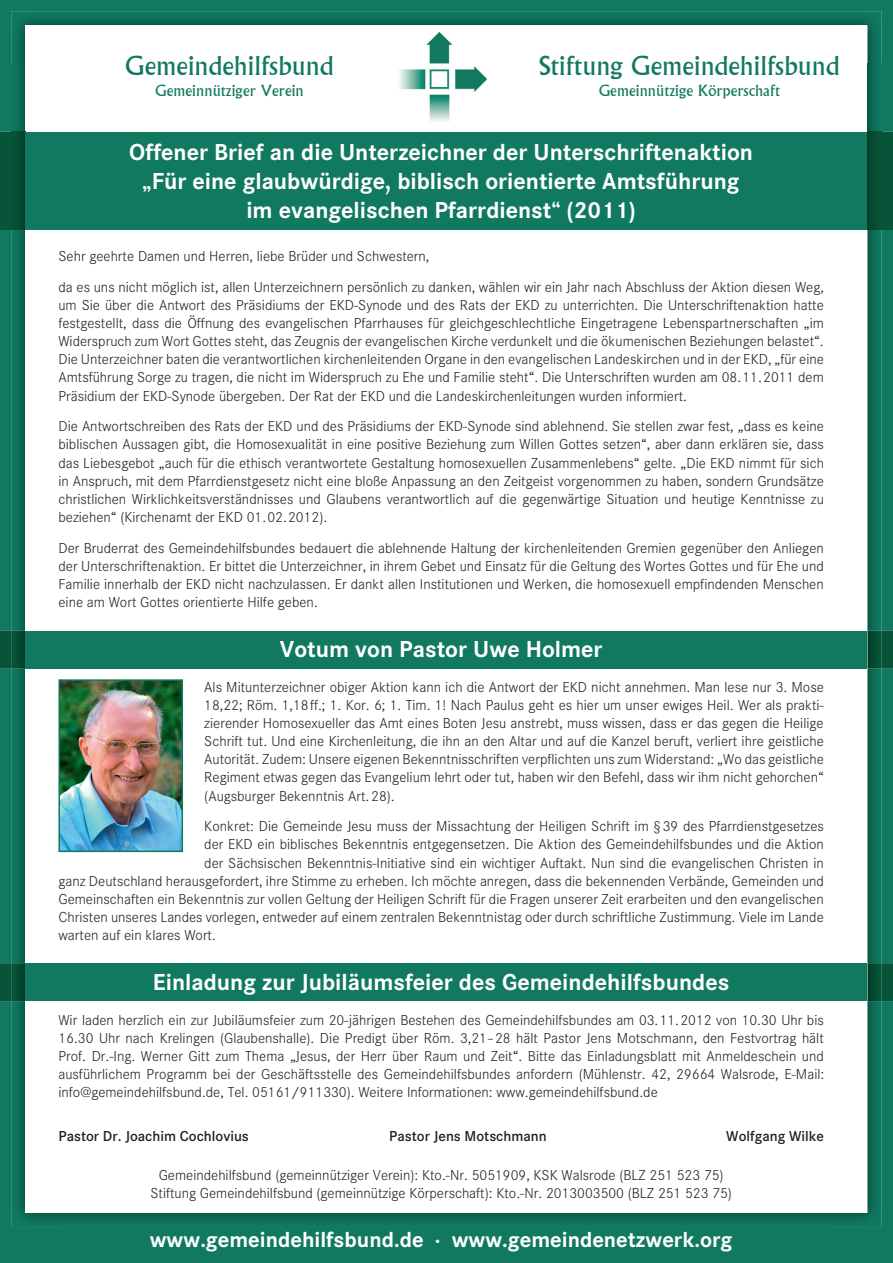
<style>
.page{position:relative;width:893px;height:1263px;background:#107960}
.page>*{position:absolute;margin:0;border:0;box-sizing:border-box;transform-origin:0 0}
.t1{font:25.5px "Albertus";color:#107960}
.t2{font:700 24px/29px "Corporate S";color:#fff;text-align:center}
.t3{font:700 22.5px "Corporate S";color:#fff}
.t4{font:300 15px/18px "Corporate S";color:#231f20;text-align:justify}
.t5{font:600 15px "Corporate S";color:#231f20}
.t6{font:15px "Albertus";color:#107960}
</style>
<div class="page">
<img style="left:11px;top:11px;width:871px;height:52px">
<img style="left:11px;top:63px;width:15px;height:167px">
<img style="left:867px;top:63px;width:15px;height:167px">
<img style="left:11px;top:230px;width:51px;height:997px">
<img style="left:831px;top:230px;width:51px;height:997px">
<img style="left:62px;top:1213px;width:769px;height:14px">
<div style="left:26px;top:26px;width:841px;height:1187px;background:#fff"></div>
<img style="left:399px;top:32px;width:87px;height:90px">
<img style="left:61px;top:682px;width:119px;height:167px">
<div style="left:58px;top:679px;width:125px;height:173px;border:2px solid #107960"></div>
<div style="left:882px;top:132px;width:11px;height:98px;background:#075439"></div>
<div style="left:0;top:132px;width:11px;height:98px;background:#075439"></div>
<div style="left:26px;top:132px;width:841px;height:98px;background:#107960"></div>
<svg style="left:0;top:631px;width:893px;height:38px"></svg>
<img style="left:11px;top:631px;width:871px;height:38px">
<div style="left:26px;top:631px;width:841px;height:38px;background:#107960"></div>
<svg style="left:0;top:963px;width:893px;height:38px"></svg>
<img style="left:11px;top:963px;width:871px;height:38px">
<div style="left:26px;top:963px;width:841px;height:38px;background:#107960"></div>
<h1 class="t1" style="left:126px;top:51px;width:210px">Gemeindehilfsbund</h1>
<p class="t6" style="left:156px;top:82px;width:150px">Gemeinnütziger Verein</p>
<h1 class="t1" style="left:539px;top:51px;width:302px">Stiftung Gemeindehilfsbund</h1>
<p class="t6" style="left:599px;top:82px;width:182px">Gemeinnützige Körperschaft</p>
<h2 class="t2" style="left:129px;top:138px;width:625px">Offener Brief an die Unterzeichner der Unterschriftenaktion „Für eine glaubwürdige, biblisch orientierte Amtsführung im evangelischen Pfarrdienst“ (2011)</h2>
<p class="t4" style="left:58px;top:241px;width:767px;line-height:30.8px">Sehr geehrte Damen und Herren, liebe Brüder und Schwestern,<br>da es uns nicht möglich ist, allen Unterzeichnern persönlich zu danken, wählen wir ein Jahr nach Abschluss der Aktion diesen Weg,</p>
<p class="t4" style="left:58px;top:296px;width:767px">um Sie über die Antwort des Präsidiums der EKD-Synode und des Rats der EKD zu unterrichten. Die Unterschriftenaktion hatte festgestellt, dass die Öffnung des evangelischen Pfarrhauses für gleichgeschlechtliche Eingetragene Lebenspartnerschaften „im Widerspruch zum Wort Gottes steht, das Zeugnis der evangelischen Kirche verdunkelt und die ökumenischen Beziehungen belastet“.<br>Die Unterzeichner baten die verantwortlichen kirchenleitenden Organe in den evangelischen Landeskirchen und in der EKD, „für eine Amtsführung Sorge zu tragen, die nicht im Widerspruch zu Ehe und Familie steht“. Die Unterschriften wurden am 08. 11. 2011 dem Präsidium der EKD-Synode übergeben. Der Rat der EKD und die Landeskirchenleitungen wurden informiert.</p>
<p class="t4" style="left:58px;top:417px;width:767px">Die Antwortschreiben des Rats der EKD und des Präsidiums der EKD-Synode sind ablehnend. Sie stellen zwar fest, „dass es keine biblischen Aussagen gibt, die Homosexualität in eine positive Beziehung zum Willen Gottes setzen“, aber dann erklären sie, dass das Liebesgebot „auch für die ethisch verantwortete Gestaltung homosexuellen Zusammenlebens“ gelte. „Die EKD nimmt für sich in Anspruch, mit dem Pfarrdienstgesetz nicht eine bloße Anpassung an den Zeitgeist vorgenommen zu haben, sondern Grundsätze christlichen Wirklichkeitsverständnisses und Glaubens verantwortlich auf die gegenwärtige Situation und heutige Kenntnisse zu beziehen“ (Kirchenamt der EKD 01. 02. 2012).</p>
<p class="t4" style="left:58px;top:539px;width:767px">Der Bruderrat des Gemeindehilfsbundes bedauert die ablehnende Haltung der kirchenleitenden Gremien gegenüber den Anliegen der Unterschriftenaktion. Er bittet die Unterzeichner, in ihrem Gebet und Einsatz für die Geltung des Wortes Gottes und für Ehe und Familie innerhalb der EKD nicht nachzulassen. Er dankt allen Institutionen und Werken, die homosexuell empfindenden Menschen eine am Wort Gottes orientierte Hilfe geben.</p>
<h2 class="t2" style="left:280px;top:635px;width:324px">Votum von Pastor Uwe Holmer</h2>
<p class="t4" style="left:204px;top:678px;width:621px">Als Mitunterzeichner obiger Aktion kann ich die Antwort der EKD nicht annehmen. Man lese nur 3. Mose 18,22; Röm. 1,18 ff.; 1. Kor. 6; 1. Tim. 1! Nach Paulus geht es hier um unser ewiges Heil. Wer als prakti&shy;zierender Homosexueller das Amt eines Boten Jesu anstrebt, muss wissen, dass er das gegen die Heilige Schrift tut. Und eine Kirchenleitung, die ihn an den Altar und auf die Kanzel beruft, verliert ihre geistliche Autorität. Zudem: Unsere eigenen Bekenntnisschriften verpflichten uns zum Widerstand: „Wo das geistliche Regiment etwas gegen das Evangelium lehrt oder tut, haben wir den Befehl, dass wir ihm nicht gehorchen“ (Augsburger Bekenntnis Art. 28).</p>
<p class="t4" style="left:204px;top:817px;width:621px">Konkret: Die Gemeinde Jesu muss der Missachtung der Heiligen Schrift im § 39 des Pfarrdienstgesetzes</p>
<p class="t4" style="left:204px;top:836px;width:621px">der EKD ein biblisches Bekenntnis entgegensetzen. Die Aktion des Gemeindehilfsbundes und die Aktion</p>
<p class="t4" style="left:204px;top:854px;width:621px">der Sächsischen Bekenntnis-Initiative sind ein wichtiger Auftakt. Nun sind die evangelischen Christen in</p>
<p class="t4" style="left:58px;top:872px;width:767px">ganz Deutschland herausgefordert, ihre Stimme zu erheben. Ich möchte anregen, dass die bekennenden Verbände, Gemeinden und</p>
<p class="t4" style="left:58px;top:890px;width:767px">Gemeinschaften ein Bekenntnis zur vollen Geltung der Heiligen Schrift für die Fragen unserer Zeit erarbeiten und den evangelischen</p>
<p class="t4" style="left:58px;top:908px;width:767px">Christen unseres Landes vorlegen, entweder auf einem zentralen Bekenntnistag oder durch schriftliche Zustimmung. Viele im Lande</p>
<p class="t4" style="left:58px;top:926px;width:159px">warten auf ein klares Wort.</p>
<h2 class="t2" style="left:153px;top:968px;width:578px">Einladung zur Jubiläumsfeier des Gemeindehilfsbundes</h2>
<p class="t4" style="left:58px;top:1011px;width:767px">Wir laden herzlich ein zur Jubiläumsfeier zum 20-jährigen Bestehen des Gemeindehilfsbundes am 03. 11. 2012 von 10.30 Uhr bis 16.30 Uhr nach Krelingen (Glaubenshalle). Die Predigt über Röm. 3,21– 28 hält Pastor Jens Motschmann, den Festvortrag hält Prof. Dr.-Ing. Werner Gitt zum Thema „Jesus, der Herr über Raum und Zeit“. Bitte das Einladungsblatt mit Anmeldeschein und ausführlichem Programm bei der Geschäftsstelle des Gemeindehilfsbundes anfordern (Mühlenstr. 42, 29664 Walsrode, E-Mail: info@gemeindehilfsbund.de, Tel. 05161/911330). Weitere Informationen: www.gemeindehilfsbund.de</p>
<p class="t5" style="left:58px;top:1126px;width:192px">Pastor Dr. Joachim Cochlovius</p>
<p class="t5" style="left:389px;top:1126px;width:159px">Pastor Jens Motschmann</p>
<p class="t5" style="left:726px;top:1126px;width:99px">Wolfgang Wilke</p>
<p class="t4" style="left:150px;top:1166px;width:583px;text-align:center">Gemeindehilfsbund (gemeinnütziger Verein): Kto.-Nr. 5051909, KSK Walsrode (BLZ 251 523 75)<br>Stiftung Gemeindehilfsbund (gemeinnützige Körperschaft): Kto.-Nr. 2013003500 (BLZ 251 523 75)</p>
<h3 class="t3" style="left:150px;top:1226px;width:584px">www.gemeindehilfsbund.de · www.gemeindenetzwerk.org</h3>
</div>
